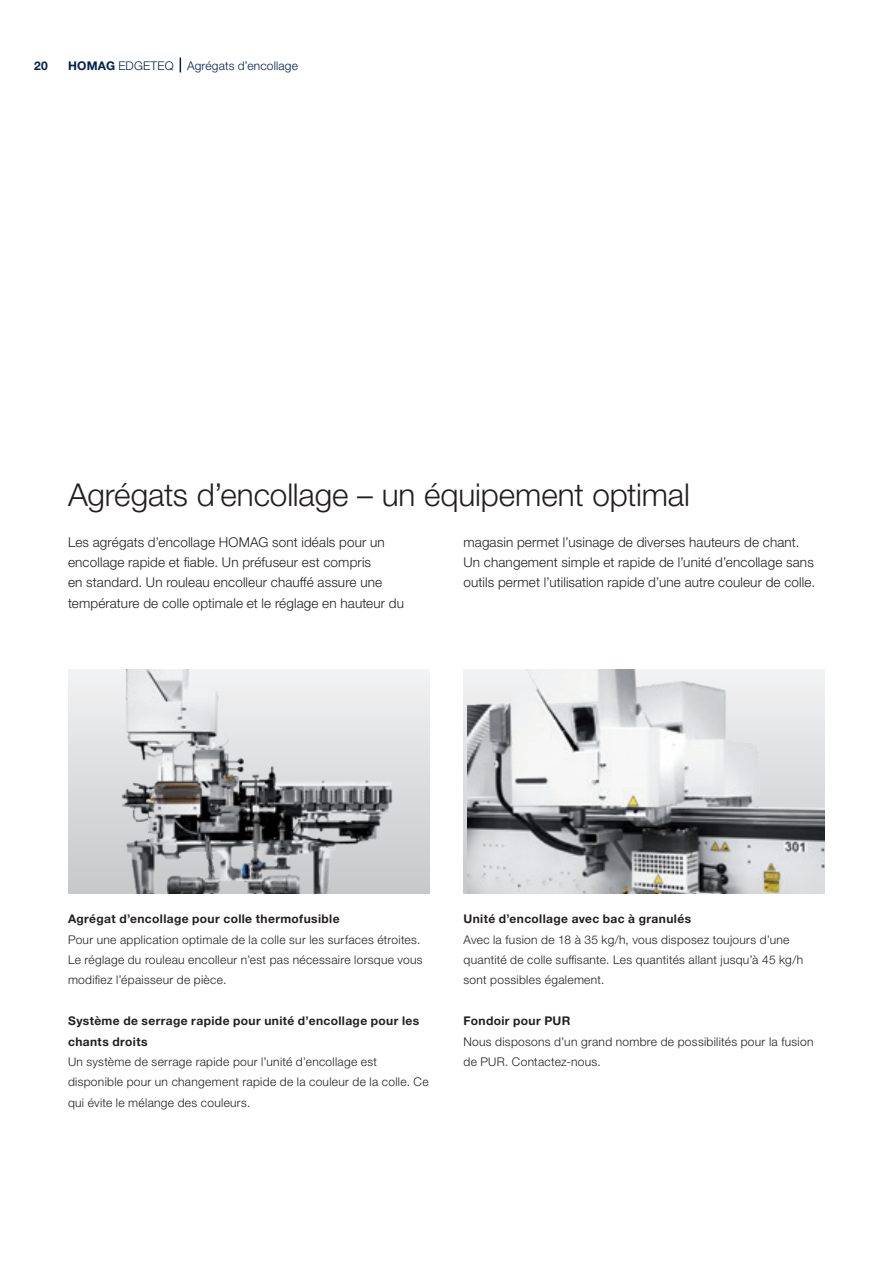
<style>
.page{position:relative;width:893px;height:1263px;background:#fff}
.page>*{position:absolute;margin:0;border:0;box-sizing:border-box;transform-origin:0 0}
._01_Headline_21pt_25{font:300 31.5px "Helvetica Neue LTW1 G";letter-spacing:-.005em;color:#231f20}
._02_Copy_9pt_13_6_Pt{font:300 13.5px/20.4px "Helvetica Neue LTW1 G";letter-spacing:.01em;color:#231f20}
._04_BU_8pt_13_6_Pt{font:300 12px/20.4px "Helvetica Neue LTW1 G";letter-spacing:.025em;color:#231f20}
._04_BU_8pt_13_6_Pt-2{font:700 12px/20.4px "Helvetica Neue LTW1 G";letter-spacing:.03em;color:#231f20}
.Musterseiten_Rubrike{font:300 12px "Helvetica Neue LTW1 G";letter-spacing:.015em;color:#00214f}
.t1{font:700 12px "Helvetica Neue LTW1 G";color:#00214f}
.s1{font-weight:700}
</style>
<div class="page">
<svg style="left:180px;top:58px;width:1px;height:14px"></svg>
<img style="left:468px;top:669px;width:357px;height:224px">
<div style="left:68px;top:669px;width:361px;height:224px;background:linear-gradient(to bottom,#f2f2f4,#c7c8ca)"></div>
<img style="left:77px;top:669px;width:343px;height:224px">
<p class="t1" style="left:34px;top:58px;width:15px">20</p>
<p class="Musterseiten_Rubrike" style="left:68px;top:58px;width:231px"><span class="s1">HOMAG</span> EDGETEQ Agrégats d’encollage</p>
<p class="_01_Headline_21pt_25" style="left:68px;top:475px;width:623px">Agrégats d’encollage – un équipement optimal</p>
<p class="_02_Copy_9pt_13_6_Pt" style="left:68px;top:532px;width:337px">Les agrégats d’encollage HOMAG sont idéals pour un encollage rapide et fiable. Un préfuseur est compris<br>en standard. Un rouleau encolleur chauffé assure une température de colle optimale et le réglage en hauteur du</p>
<p class="_02_Copy_9pt_13_6_Pt" style="left:463px;top:532px;width:353px">magasin permet l’usinage de diverses hauteurs de chant.<br>Un changement simple et rapide de l’unité d’encollage sans outils permet l’utilisation rapide d’une autre couleur de colle.</p>
<p class="_04_BU_8pt_13_6_Pt-2" style="left:68px;top:909px;width:273px">Agrégat d’encollage pour colle thermofusible</p>
<p class="_04_BU_8pt_13_6_Pt" style="left:68px;top:929px;width:356px">Pour une application optimale de la colle sur les surfaces étroites.<br>Le réglage du rouleau encolleur n’est pas nécessaire lorsque vous modifiez l’épaisseur de pièce.</p>
<p class="_04_BU_8pt_13_6_Pt-2" style="left:68px;top:1011px;width:353px">Système de serrage rapide pour unité d’encollage pour les chants droits</p>
<p class="_04_BU_8pt_13_6_Pt" style="left:68px;top:1051px;width:362px">Un système de serrage rapide pour l’unité d’encollage est disponible pour un changement rapide de la couleur de la colle. Ce qui évite le mélange des couleurs.</p>
<p class="_04_BU_8pt_13_6_Pt-2" style="left:463px;top:909px;width:229px">Unité d’encollage avec bac à granulés</p>
<p class="_04_BU_8pt_13_6_Pt" style="left:463px;top:929px;width:341px">Avec la fusion de 18 à 35 kg/h, vous disposez toujours d’une quantité de colle suffisante. Les quantités allant jusqu’à 45 kg/h sont possibles également.</p>
<p class="_04_BU_8pt_13_6_Pt-2" style="left:463px;top:1011px;width:108px">Fondoir pour PUR</p>
<p class="_04_BU_8pt_13_6_Pt" style="left:463px;top:1031px;width:352px">Nous disposons d’un grand nombre de possibilités pour la fusion de PUR. Contactez-nous.</p>
</div>
